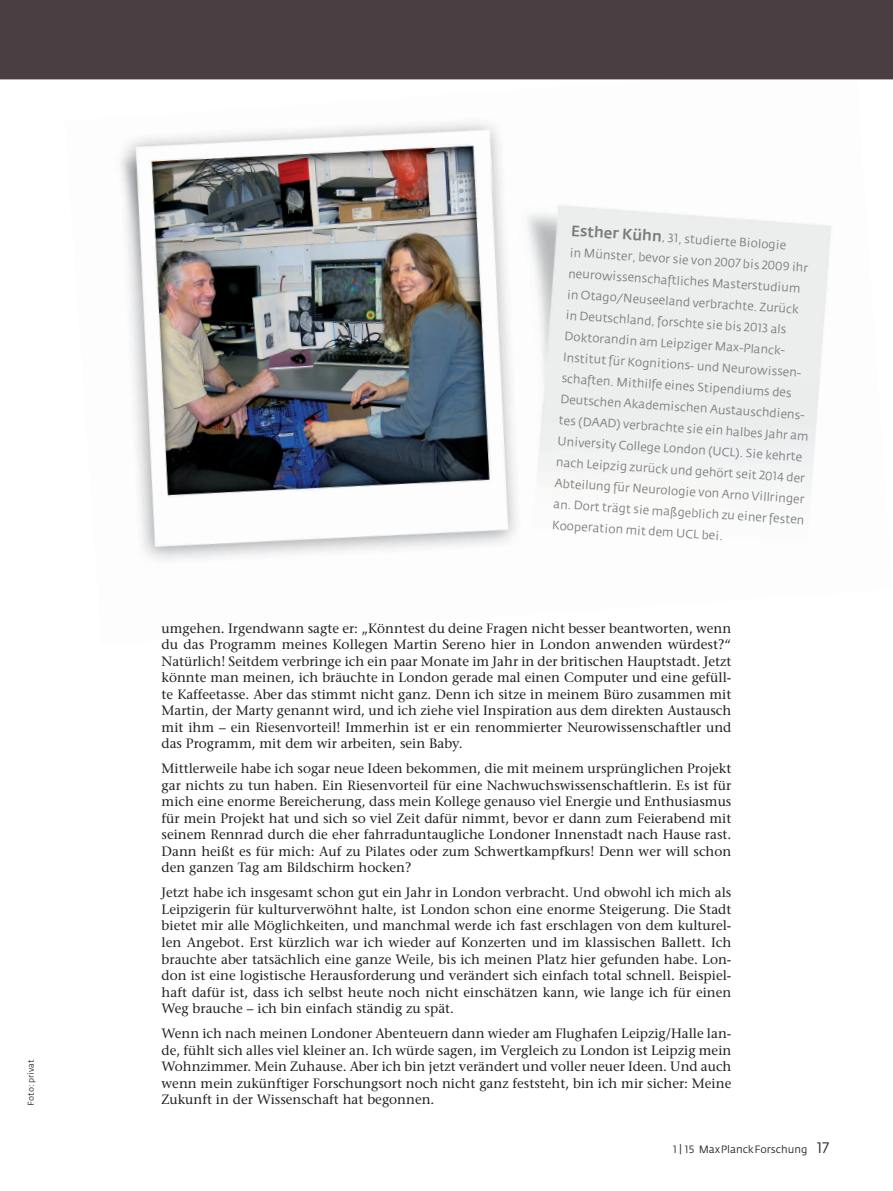
<style>
.page{position:relative;width:893px;height:1191px;background:#fff}
.page>*{position:absolute;margin:0;border:0;box-sizing:border-box;transform-origin:0 0}
.t1{font:13.5px/16.5px "Stone Serif";color:#231f20;text-align:justify}
.t2{font:12px/21px "Fedra Sans";color:#7a7c7c}
.t3{font:10.5px "Fedra Sans";color:#231f20}
.t4{font:8.25px "Fedra Sans";color:#231f20}
.s1{font-weight:500;font-size:15px}
.s2{font-family:"Fedra Sans Book SC"}
.s3{font-family:"Fedra Sans Book SC";font-size:15px}
</style>
<div class="page">
<img style="left:120px;top:122px;width:366px;height:268px">
<img style="left:486px;top:124px;width:345px;height:266px">
<img style="left:134px;top:390px;width:585px;height:170px">
<img style="left:719px;top:379px;width:112px;height:110px">
<div style="left:0;top:0;width:893px;height:80px;background:#4a3e43"></div>
<p class="t4" style="left:28px;top:1105px;width:48px;rotate:-90deg">Foto: privat</p>
<p class="t2" style="left:572px;top:221px;width:254px;rotate:4deg"><span class="s1">Esther Kühn</span>, <span class="s2">31</span>, studierte Biologie<br>in Münster, bevor sie von <span class="s2">2007</span> bis <span class="s2">2009</span> ihr neurowissenschaftliches Masterstudium<br>in Otago/Neuseeland verbrachte. Zurück<br>in Deutschland, forschte sie bis <span class="s2">2013</span> als Doktorandin am Leipziger Max-Planck-Institut für Kognitions- und Neurowissen&shy;schaften. Mithilfe eines Stipendiums des Deutschen Akademischen Austauschdiens&shy;tes (DAAD) verbrachte sie ein halbes Jahr am University College London (UCL). Sie kehrte nach Leipzig zurück und gehört seit <span class="s2">2014</span> der Abteilung für Neurologie von Arno Villringer an. Dort trägt sie maßgeblich zu einer festen Kooperation mit dem UCL bei.</p>
<p class="t1" style="left:162px;top:621px;width:571px">umgehen. Irgendwann sagte er: „Könntest du deine Fragen nicht besser beantworten, wenn du das Programm meines Kollegen Martin Sereno hier in London anwenden würdest?“ Natürlich! Seitdem verbringe ich ein paar Monate im Jahr in der britischen Hauptstadt. Jetzt könnte man meinen, ich bräuchte in London gerade mal einen Computer und eine gefüll&shy;te Kaffeetasse. Aber das stimmt nicht ganz. Denn ich sitze in meinem Büro zusammen mit Martin, der Marty genannt wird, und ich ziehe viel Inspiration aus dem direkten Austausch mit ihm – ein Riesenvorteil! Immerhin ist er ein renommierter Neurowissenschaftler und das Programm, mit dem wir arbeiten, sein Baby.</p>
<p class="t1" style="left:162px;top:762px;width:571px">Mittlerweile habe ich sogar neue Ideen bekommen, die mit meinem ursprünglichen Projekt gar nichts zu tun haben. Ein Riesenvorteil für eine Nachwuchswissenschaftlerin. Es ist für mich eine enorme Bereicherung, dass mein Kollege genauso viel Energie und Enthusiasmus für mein Projekt hat und sich so viel Zeit dafür nimmt, bevor er dann zum Feierabend mit seinem Rennrad durch die eher fahrraduntaugliche Londoner Innenstadt nach Hause rast.<br>Dann heißt es für mich: Auf zu Pilates oder zum Schwertkampfkurs! Denn wer will schon den ganzen Tag am Bildschirm hocken?</p>
<p class="t1" style="left:162px;top:886px;width:571px">Jetzt habe ich insgesamt schon gut ein Jahr in London verbracht. Und obwohl ich mich als Leipzigerin für kulturverwöhnt halte, ist London schon eine enorme Steigerung. Die Stadt bietet mir alle Möglichkeiten, und manchmal werde ich fast erschlagen von dem kulturel&shy;len Angebot. Erst kürzlich war ich wieder auf Konzerten und im klassischen Ballett. Ich brauchte aber tatsächlich eine ganze Weile, bis ich meinen Platz hier gefunden habe. Lon&shy;don ist eine logistische Herausforderung und verändert sich einfach total schnell. Beispiel&shy;haft dafür ist, dass ich selbst heute noch nicht einschätzen kann, wie lange ich für einen Weg brauche – ich bin einfach ständig zu spät.</p>
<p class="t1" style="left:162px;top:1026px;width:571px">Wenn ich nach meinen Londoner Abenteuern dann wieder am Flughafen Leipzig/Halle lan&shy;de, fühlt sich alles viel kleiner an. Ich würde sagen, im Vergleich zu London ist Leipzig mein Wohnzimmer. Mein Zuhause. Aber ich bin jetzt verändert und voller neuer Ideen. Und auch wenn mein zukünftiger Forschungsort noch nicht ganz feststeht, bin ich mir sicher: Meine</p>
<p class="t1" style="left:162px;top:1092px;width:274px">Zukunft in der Wissenschaft hat begonnen.</p>
<p class="t3" style="left:673px;top:1145px;width:158px"><span class="s2">1 | 15</span> MaxPlanckForschung <span class="s3">17</span></p>
</div>
